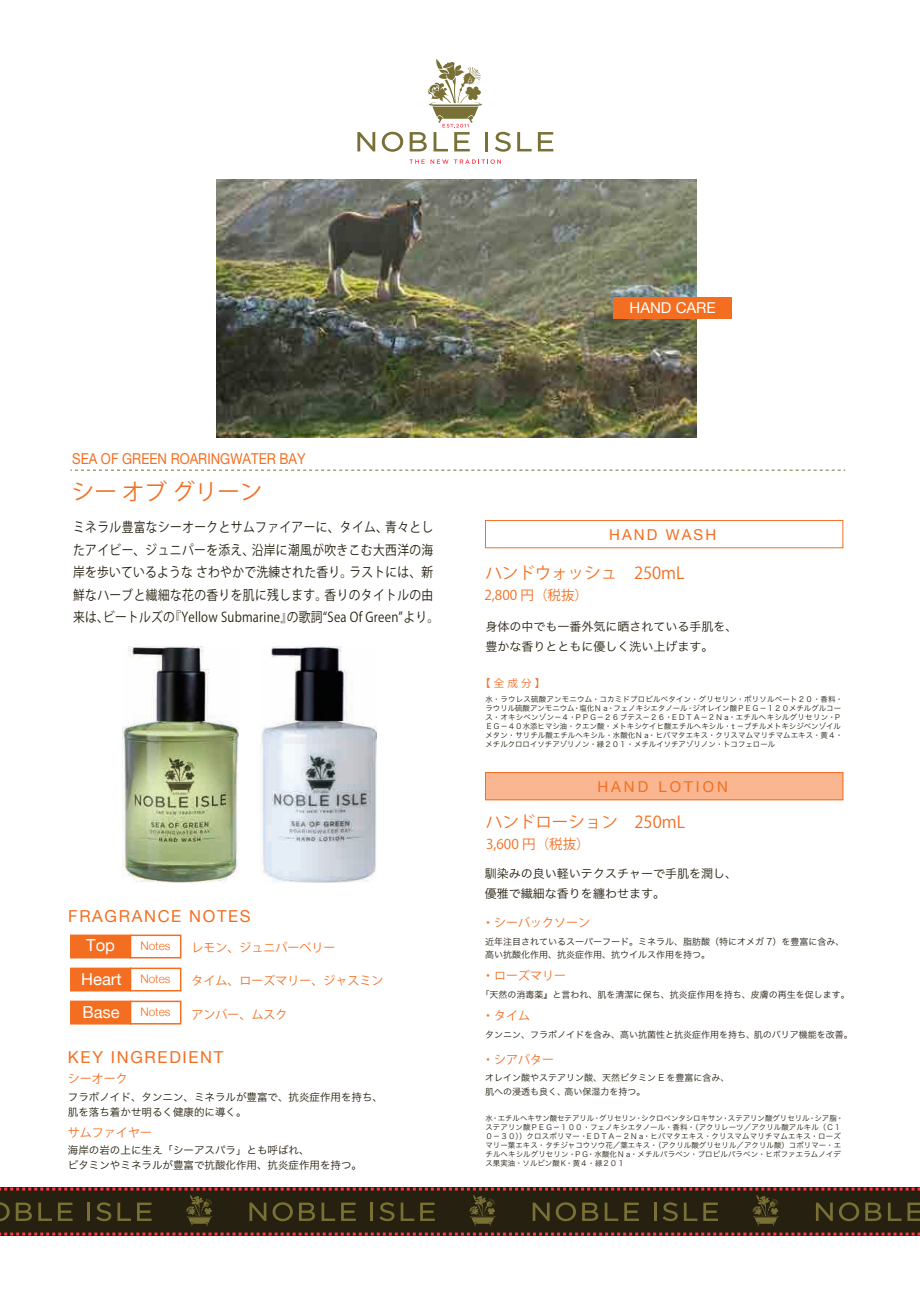
<style>
.page{position:relative;width:920px;height:1292px;background:#fff}
.page>*{position:absolute;margin:0;border:0;box-sizing:border-box;transform-origin:0 0}
.t1{font:22.5px "Koz Go Pr 6 N";color:#f36e21}
.t2{font:16.5px "Koz Go Pr 6 N";color:#f36e21}
.t3{font:16.5px "Helvetica Neue";letter-spacing:.1em;color:#f36e21}
.t4{font:16.5px/33px "Helvetica Neue";color:#fff}
.t5{font:15px "Helvetica Neue";color:#f36e21;scale:.88 1}
.t6{font:15px "Helvetica Neue";letter-spacing:.2em;color:#f36e21}
.t7{font:15px "Helvetica Neue";letter-spacing:.14em;color:#f36e21}
.t8{font:15px "Helvetica Neue";color:#fff}
.t9{font:13.5px/22.5px "Koz Go Pro";letter-spacing:.03em;color:#25200f;scale:.87 1}
.t10{font:13.5px "Koz Go Pr 6 N";color:#f36e21}
.t11{font:12px/19.5px "Hira Kaku Pro W3";color:#25200f}
.t12{font:12px "Koz Go Pr 6 N";color:#f36e21}
.t13{font:300 11.85px "Helvetica Neue";color:#f36e21}
.t14{font:10.5px/15px "Hira Kaku Pro W3";color:#25200f}
.t15{font:10.5px "Koz Go Pr 6 N";color:#f36e21}
.t16{font:9px/13.5px "Hira Kaku Pro W3";color:#25200f}
.t17{font:7.5px/9px "Hira Kaku Pro W3";letter-spacing:.01em;color:#25200f}
.s1{font-weight:300;font-size:11.85px;color:#f36e21}
</style>
<div class="page">
<img style="left:216px;top:179px;width:480px;height:259px">
<img style="left:261px;top:646px;width:115px;height:236px">
<img style="left:123px;top:646px;width:115px;height:236px">
<div style="left:70px;top:934px;width:61px;height:24px;background:#f36e21;border:2px solid #f36e21"></div>
<div style="left:130px;top:934px;width:51px;height:24px;background:#fff;border:2px solid #f36e21"></div>
<div style="left:70px;top:967px;width:61px;height:24px;background:#f36e21;border:2px solid #f36e21"></div>
<div style="left:130px;top:967px;width:51px;height:24px;background:#fff;border:2px solid #f36e21"></div>
<div style="left:70px;top:1000px;width:61px;height:24px;background:#f36e21;border:2px solid #f36e21"></div>
<div style="left:130px;top:1000px;width:51px;height:24px;background:#fff;border:2px solid #f36e21"></div>
<div style="left:485px;top:520px;width:358px;height:28px;background:#fff;border:1px solid #f36e21"></div>
<div style="left:485px;top:772px;width:358px;height:28px;background:#f9b690;border:1px solid #f36e21"></div>
<div style="left:0;top:1187px;width:920px;height:48px;background:#25200f"></div>
<svg style="left:0;top:1232px;width:920px;height:3px"></svg>
<svg style="left:0;top:1187px;width:920px;height:38px"></svg>
<svg style="left:357px;top:132px;width:18px;height:19px"></svg>
<svg style="left:382px;top:132px;width:21px;height:20px"></svg>
<hr style="left:485px;top:132px;width:3px;height:19px;background:#797036">
<svg style="left:494px;top:132px;width:17px;height:20px"></svg>
<svg style="left:517px;top:132px;width:14px;height:19px"></svg>
<svg style="left:538px;top:132px;width:15px;height:19px"></svg>
<svg style="left:409px;top:59px;width:73px;height:92px"></svg>
<svg style="left:409px;top:159px;width:15px;height:5px"></svg>
<svg style="left:430px;top:159px;width:18px;height:5px"></svg>
<svg style="left:454px;top:159px;width:47px;height:5px"></svg>
<svg style="left:70px;top:470px;width:775px;height:1px"></svg>
<div style="left:613px;top:297px;width:119px;height:21px;background:#f36e21"></div>
<h3 class="t8" style="left:629px;top:297px;width:88px">HAND CARE</h3>
<h3 class="t5" style="left:72px;top:447px;width:267px">SEA OF GREEN ROARINGWATER BAY</h3>
<h1 class="t1" style="left:72px;top:478px;width:192px">シー オブ グリーン</h1>
<h3 class="t9" style="left:73px;top:516px;width:422px">ミネラル豊富なシーオークとサムファイアーに、タイム、青々としたアイビー、ジュニパーを添え、沿岸に潮風が吹きこむ大西洋の海岸を歩いているような さわやかで洗練された香り。ラストには、新鮮なハーブと繊細な花の香りを肌に残します。香りのタイトルの由来は、ビートルズの『Yellow Submarine』の歌詞“Sea Of Green”より。</h3>
<h2 class="t3" style="left:68px;top:904px;width:184px">FRAGRANCE NOTES</h2>
<h3 class="t12" style="left:191px;top:941px;width:145px">レモン、ジュニパーベリー</h3>
<h3 class="t12" style="left:191px;top:974px;width:193px">タイム、ローズマリー、ジャスミン</h3>
<h3 class="t12" style="left:191px;top:1007px;width:97px">アンバー、ムスク</h3>
<h2 class="t4" style="left:86px;top:929px;width:30px">Top</h2>
<h3 class="t13" style="left:140px;top:936px;width:32px">Notes</h3>
<h2 class="t4" style="left:81px;top:963px;width:91px">Heart <span class="s1">Notes<br></span>Base</h2>
<h3 class="t13" style="left:140px;top:1002px;width:32px">Notes</h3>
<h2 class="t3" style="left:68px;top:1044px;width:157px">KEY INGREDIENT</h2>
<h3 class="t12" style="left:68px;top:1072px;width:61px">シーオーク</h3>
<h3 class="t14" style="left:68px;top:1088px;width:316px">フラボノイド、タンニン、ミネラルが豊富で、抗炎症作用を持ち、肌を落ち着かせ明るく健康的に導く。</h3>
<h3 class="t12" style="left:68px;top:1125px;width:85px">サムファイヤー</h3>
<h3 class="t14" style="left:68px;top:1142px;width:295px">海岸の岩の上に生え「シーアスパラ」とも呼ばれ、<br>ビタミンやミネラルが豊富で抗酸化作用、抗炎症作用を持つ。</h3>
<h3 class="t7" style="left:609px;top:524px;width:109px">HAND WASH</h3>
<h2 class="t2" style="left:485px;top:563px;width:201px">ハンドウォッシュ　250mL</h2>
<h3 class="t10" style="left:484px;top:587px;width:105px">2,800 円（税抜）</h3>
<h3 class="t11" style="left:485px;top:616px;width:253px">身体の中でも一番外気に晒されている手肌を、豊かな香りとともに優しく洗い上げます。</h3>
<h3 class="t15" style="left:480px;top:677px;width:67px">【全成分】</h3>
<p class="t17" style="left:485px;top:693px;width:359px">水・ラウレス硫酸アンモニウム・コカミドプロピルベタイン・グリセリン・ポリソルベート２０・香料・ラウリル硫酸アンモニウム・塩化Ｎａ・フェノキシエタノール・ジオレイン酸ＰＥＧ－１２０メチルグルコース・オキシベンゾン－４・ＰＰＧ－２６ブテス－２６・ＥＤＴＡ－２Ｎａ・エチルヘキシルグリセリン・ＰＥＧ－４０水添ヒマシ油・クエン酸・メトキシケイヒ酸エチルヘキシル・ｔ－ブチルメトキシジベンゾイルメタン・サリチル酸エチルヘキシル・水酸化Ｎａ・ヒバマタエキス・クリスマムマリチマムエキス・黄４・メチルクロロイソチアゾリノン・緑２０１・メチルイソチアゾリノン・トコフェロール</p>
<h3 class="t6" style="left:597px;top:776px;width:132px">HAND LOTION</h3>
<h2 class="t2" style="left:486px;top:812px;width:201px">ハンドローション　250mL</h2>
<h3 class="t11" style="left:485px;top:863px;width:253px">馴染みの良い軽いテクスチャーで手肌を潤し、優雅で繊細な香りを纏わせます。</h3>
<h3 class="t10" style="left:486px;top:836px;width:105px">3,600 円（税抜）</h3>
<h3 class="t12" style="left:482px;top:916px;width:109px">・シーバックソーン</h3>
<p class="t16" style="left:485px;top:934px;width:361px">近年注目されているスーパーフード。ミネラル、脂肪酸（特にオメガ 7）を豊富に含み、高い抗酸化作用、抗炎症作用、抗ウイルス作用を持つ。</p>
<h3 class="t12" style="left:482px;top:969px;width:85px">・ローズマリー</h3>
<p class="t16" style="left:480px;top:987px;width:371px">「天然の消毒薬』と言われ、肌を清潔に保ち、抗炎症作用を持ち、皮膚の再生を促します。</p>
<h3 class="t12" style="left:482px;top:1009px;width:49px">・タイム</h3>
<p class="t16" style="left:485px;top:1027px;width:369px">タンニン、フラボノイドを含み、高い抗菌性と抗炎症作用を持ち、肌のバリア機能を改善。</p>
<h3 class="t12" style="left:482px;top:1052px;width:73px">・シアバター</h3>
<p class="t16" style="left:485px;top:1070px;width:246px">オレイン酸やステアリン酸、天然ビタミン E を豊富に含み、肌への浸透も良く、高い保湿力を持つ。</p>
<p class="t17" style="left:485px;top:1113px;width:359px">水・エチルヘキサン酸セテアリル・グリセリン・シクロペンタシロキサン・ステアリン酸グリセリル・シア脂・ステアリン酸ＰＥＧ－１００・フェノキシエタノール・香料・（アクリレーツ／アクリル酸アルキル（Ｃ１<br>０－３０））クロスポリマー・ＥＤＴＡ－２Ｎａ・ヒバマタエキス・クリスマムマリチマムエキス・ローズマリー葉エキス・タチジャコウソウ花／葉エキス・（アクリル酸グリセリル／アクリル酸）コポリマー・エチルヘキシルグリセリン・ＰＧ・水酸化Ｎａ・メチルパラベン・プロピルパラベン・ヒポファエラムノイデス果実油・ソルビン酸Ｋ・黄４・緑２０１</p>
</div>
